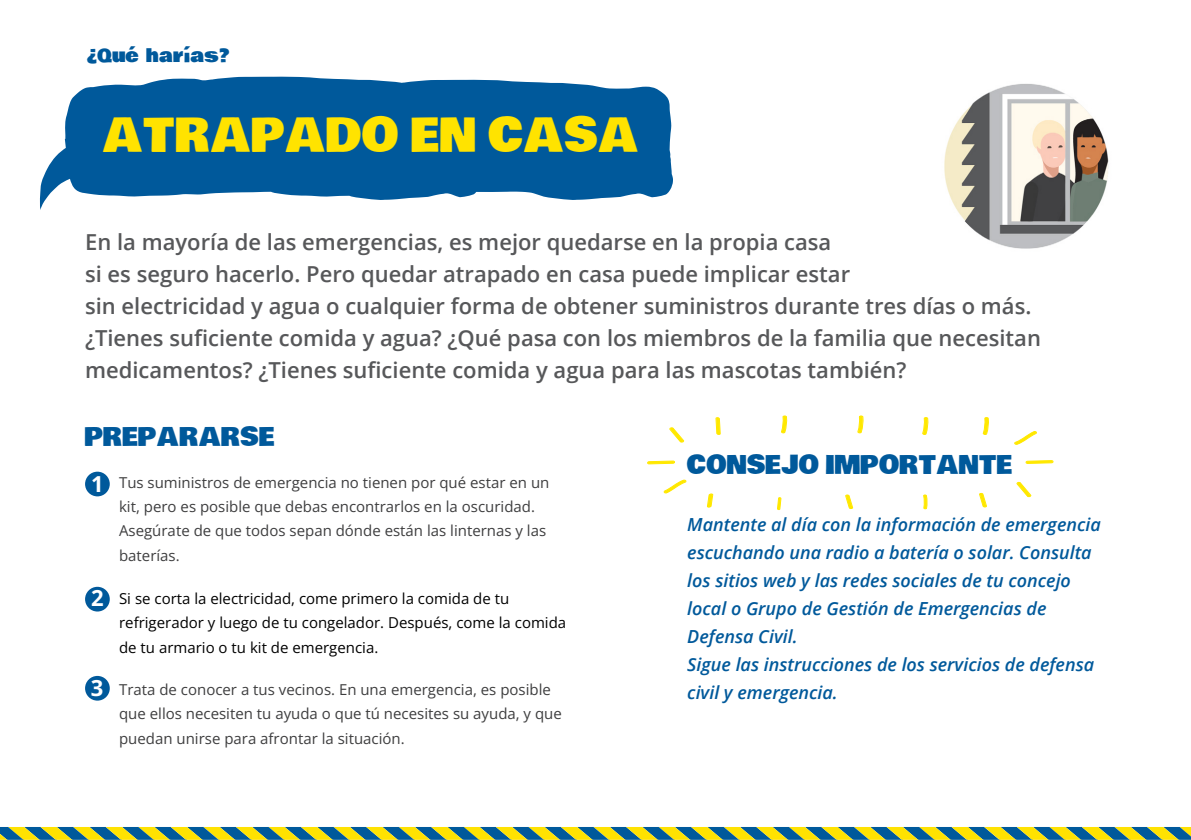
<style>
.page{position:relative;width:1191px;height:840px;background:#fff}
.page>*{position:absolute;margin:0;border:0;box-sizing:border-box;transform-origin:0 0}
.t1{font:40px "Bowlby One NZ Regular";color:#ffe300}
.Intro{font:600 22px/32px "Open Sans";color:#57585a}
.t2{font:22px "Bowlby One NZ Regular";color:#00599b}
.Top_tip{font:700 22px "Open Sans";color:#fff}
.Paragraph_Style_2{font:700 22px "Open Sans";color:#fff}
.Top_tip-2{font:italic 600 18px/28px "Open Sans";color:#00599b}
.t3{font:18px "Bowlby One";letter-spacing:.02em;color:#00599b}
.Number_bullets{font:15px/24.4px "Open Sans";color:#3e3e3f}
.Number_bullets-2{font:15px/24.4px "Open Sans";color:#000}
</style>
<div class="page">
<img style="left:944px;top:84px;width:165px;height:165px">
<div style="left:85px;top:471px;width:25px;height:25px;background:#00599b;border-radius:50%"></div>
<div style="left:85px;top:586px;width:25px;height:25px;background:#00599b;border-radius:50%"></div>
<div style="left:85px;top:675px;width:25px;height:25px;background:#00599b;border-radius:50%"></div>
<svg style="left:40px;top:77px;width:633px;height:133px;fill:#00599b"></svg>
<svg style="left:0;top:827px;width:1191px;height:13px;background:#829f52"></svg>
<svg style="left:777px;top:497px;width:5px;height:14px"></svg>
<svg style="left:845px;top:494px;width:8px;height:15px"></svg>
<svg style="left:979px;top:492px;width:8px;height:16px"></svg>
<svg style="left:669px;top:427px;width:15px;height:16px"></svg>
<svg style="left:1016px;top:481px;width:16px;height:17px"></svg>
<svg style="left:715px;top:417px;width:6px;height:18px"></svg>
<svg style="left:647px;top:460px;width:28px;height:4px"></svg>
<svg style="left:1025px;top:460px;width:29px;height:4px"></svg>
<svg style="left:663px;top:479px;width:24px;height:14px"></svg>
<svg style="left:1014px;top:431px;width:23px;height:14px"></svg>
<svg style="left:707px;top:493px;width:7px;height:15px"></svg>
<svg style="left:781px;top:415px;width:6px;height:19px"></svg>
<svg style="left:857px;top:415px;width:7px;height:19px"></svg>
<svg style="left:982px;top:417px;width:7px;height:18px"></svg>
<svg style="left:922px;top:417px;width:6px;height:18px"></svg>
<svg style="left:923px;top:494px;width:4px;height:15px"></svg>
<p class="t3" style="left:87px;top:42px;width:144px">¿Qué harías?</p>
<p class="t1" style="left:103px;top:101px;width:538px">ATRAPADO EN CASA</p>
<p class="Intro" style="left:85px;top:225px;width:957px">En la mayoría de las emergencias, es mejor quedarse en la propia casa<br>si es seguro hacerlo. Pero quedar atrapado en casa puede implicar estar<br>sin electricidad y agua o cualquier forma de obtener suministros durante tres días o más. ¿Tienes suficiente comida y agua? ¿Qué pasa con los miembros de la familia que necesitan medicamentos? ¿Tienes suficiente comida y agua para las mascotas también?</p>
<p class="t2" style="left:85px;top:418px;width:192px">PREPARARSE</p>
<p class="Paragraph_Style_2" style="left:91px;top:469px;width:14px">1</p>
<p class="Number_bullets" style="left:119px;top:470px;width:432px">Tus suministros de emergencia no tienen por qué estar en un kit, pero es posible que debas encontrarlos en la oscuridad.<br>Asegúrate de que todos sepan dónde están las linternas y las baterías.</p>
<p class="Top_tip" style="left:91px;top:583px;width:14px">2</p>
<p class="Number_bullets-2" style="left:119px;top:585px;width:449px">Si se corta la electricidad, come primero la comida de tu refrigerador y luego de tu congelador. Después, come la comida de tu armario o tu kit de emergencia.</p>
<p class="Top_tip" style="left:91px;top:672px;width:14px">3</p>
<p class="Number_bullets" style="left:119px;top:676px;width:444px">Trata de conocer a tus vecinos. En una emergencia, es posible que ellos necesiten tu ayuda o que tú necesites su ayuda, y que puedan unirse para afrontar la situación.</p>
<p class="t2" style="left:687px;top:446px;width:327px">CONSEJO IMPORTANTE</p>
<p class="Top_tip-2" style="left:687px;top:509px;width:415px">Mantente al día con la información de emergencia escuchando una radio a batería o solar. Consulta los sitios web y las redes sociales de tu concejo local o Grupo de Gestión de Emergencias de Defensa Civil.<br>Sigue las instrucciones de los servicios de defensa civil y emergencia.</p>
</div>
